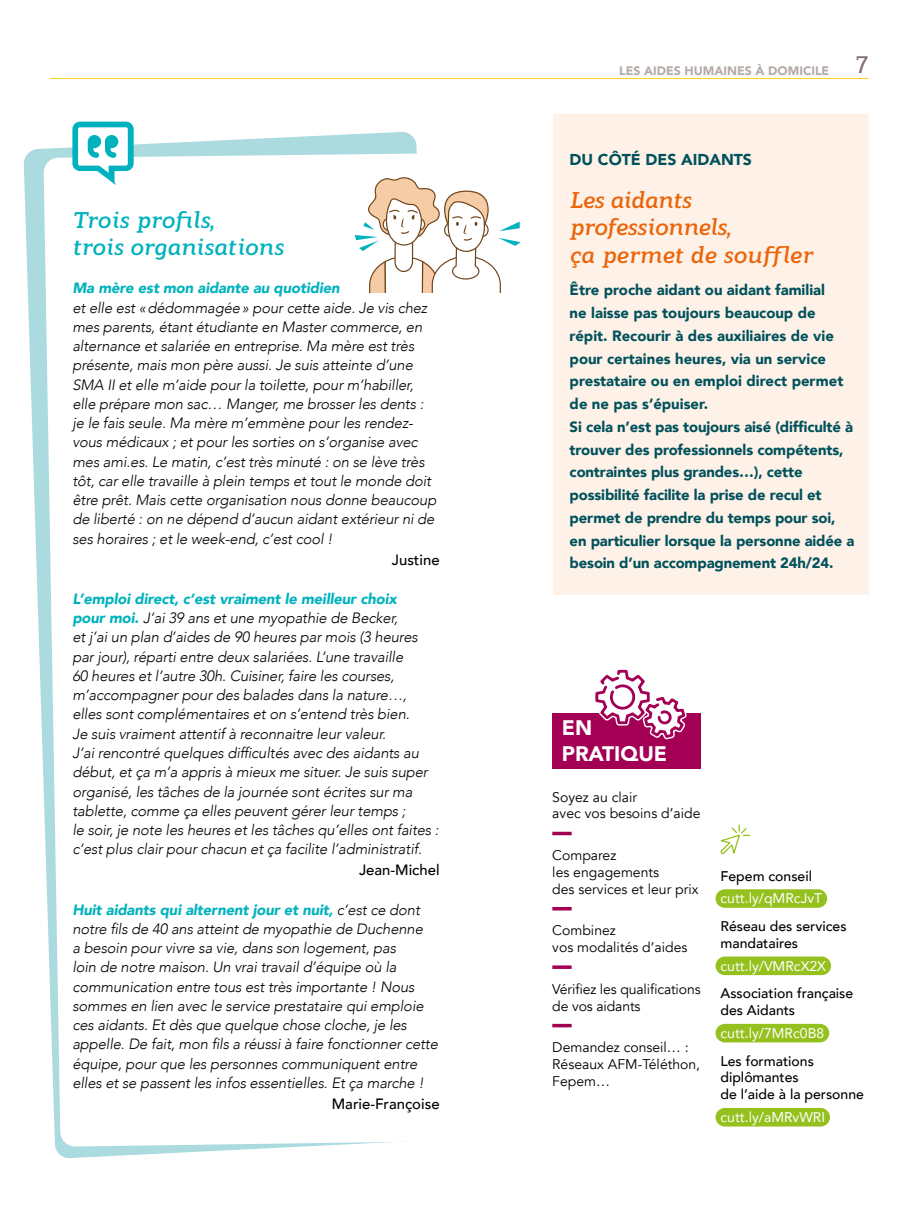
<style>
.page{position:relative;width:918px;height:1216px;background:#fff}
.page>*{position:absolute;margin:0;border:0;box-sizing:border-box;transform-origin:0 0}
.t1{font:italic 700 22.75px/27.3px "Modum";letter-spacing:-.02em;color:#ec6408}
.t2{font:italic 700 22.75px/27.3px "Modum";letter-spacing:-.01em;color:#00b2bd}
.t3{font:900 21px "Avenir";color:#fff}
.t4{font:900 15.75px "Avenir";color:#00515b}
.t5{font:italic 300 14.88px/19.2px "Avenir";letter-spacing:-.01em;color:#000}
.t6{font:900 14.88px/22.8px "Avenir";letter-spacing:-.01em;color:#00515b}
.t7{font:500 14.88px "Avenir";color:#000}
.t8{font:italic 900 14.88px "Avenir";letter-spacing:-.01em;color:#00b2bd}
.t9{font:14px/16.8px "Avenir";color:#000}
.t10{font:500 14px/16.8px "Avenir";color:#000}
.t11{font:14px "Avenir";color:#fff}
.t12{font:900 12.25px "Avenir";color:#b4aaa8}
.s1{font-weight:900;color:#00b2bd}
.s2{font-family:"Modum";font-weight:500;font-size:24.5px}
</style>
<div class="page">
<hr style="left:50px;top:78px;width:818px;height:1px;background:#ffcd15">
<svg style="left:24px;top:132px;width:393px;height:1026px"></svg>
<svg style="left:44px;top:153px;width:389px;height:993px"></svg>
<svg style="left:72px;top:122px;width:62px;height:63px"></svg>
<svg style="left:355px;top:176px;width:166px;height:116px"></svg>
<div style="left:553px;top:114px;width:315px;height:480px;background:#fef1e7"></div>
<div style="left:552px;top:713px;width:148px;height:29px;background:#a30055"></div>
<svg style="left:552px;top:831px;width:19px;height:4px"></svg>
<hr style="left:552px;top:907px;width:19px;height:3px;background:#a30055">
<hr style="left:552px;top:965px;width:19px;height:3px;background:#a30055">
<svg style="left:552px;top:1023px;width:19px;height:4px"></svg>
<div style="left:552px;top:738px;width:148px;height:30px;background:#a30055"></div>
<div style="left:715px;top:889px;width:112px;height:18px;background:#95c11f;border-radius:9px"></div>
<div style="left:715px;top:956px;width:116px;height:19px;background:#95c11f;border-radius:9px"></div>
<div style="left:715px;top:1023px;width:114px;height:19px;background:#95c11f;border-radius:9px"></div>
<div style="left:715px;top:1107px;width:115px;height:19px;background:#95c11f;border-radius:9px"></div>
<svg style="left:595px;top:669px;width:92px;height:71px"></svg>
<svg style="left:720px;top:825px;width:29px;height:29px"></svg>
<h1 class="t2" style="left:72px;top:204px;width:213px">Trois profils,<br>trois organisations</h1>
<p class="t8" style="left:72px;top:276px;width:269px">Ma mère est mon aidante au quotidien</p>
<p class="t5" style="left:72px;top:298px;width:365px">et elle est «dédommagée» pour cette aide. Je vis chez mes parents, étant étudiante en Master commerce, en alternance et salariée en entreprise. Ma mère est très présente, mais mon père aussi. Je suis atteinte d’une SMA II et elle m’aide pour la toilette, pour m’habiller, elle prépare mon sac… Manger, me brosser les dents : je le fais seule. Ma mère m’emmène pour les rendez&shy;vous médicaux ; et pour les sorties on s’organise avec mes ami.es. Le matin, c’est très minuté : on se lève très tôt, car elle travaille à plein temps et tout le monde doit être prêt. Mais cette organisation nous donne beaucoup de liberté : on ne dépend d’aucun aidant extérieur ni de ses horaires ; et le week-end, c’est cool !</p>
<p class="t7" style="left:392px;top:546px;width:49px">Justine</p>
<p class="t5" style="left:72px;top:589px;width:368px"><span class="s1">L’emploi direct, c’est vraiment le meilleur choix<br>pour moi.</span> J’ai 39 ans et une myopathie de Becker,<br>et j’ai un plan d’aides de 90 heures par mois (3 heures par jour), réparti entre deux salariées. L’une travaille<br>60 heures et l’autre 30h. Cuisiner, faire les courses, m’accompagner pour des balades dans la nature…, elles sont complémentaires et on s’entend très bien.<br>Je suis vraiment attentif à reconnaitre leur valeur.<br>J’ai rencontré quelques difficultés avec des aidants au début, et ça m’a appris à mieux me situer. Je suis super organisé, les tâches de la journée sont écrites sur ma tablette, comme ça elles peuvent gérer leur temps ;<br>le soir, je note les heures et les tâches qu’elles ont faites : c’est plus clair pour chacun et ça facilite l’administratif.</p>
<p class="t7" style="left:359px;top:857px;width:82px">Jean-Michel</p>
<p class="t5" style="left:72px;top:899px;width:367px"><span class="s1">Huit aidants qui alternent jour et nuit,</span> c’est ce dont notre fils de 40 ans atteint de myopathie de Duchenne<br>a besoin pour vivre sa vie, dans son logement, pas<br>loin de notre maison. Un vrai travail d’équipe où la communication entre tous est très importante ! Nous sommes en lien avec le service prestataire qui emploie ces aidants. Et dès que quelque chose cloche, je les appelle. De fait, mon fils a réussi à faire fonctionner cette équipe, pour que les personnes communiquent entre elles et se passent les infos essentielles. Et ça marche !</p>
<p class="t7" style="left:332px;top:1090px;width:109px">Marie-Françoise</p>
<p class="t12" style="left:619px;top:60px;width:251px">LES AIDES HUMAINES À DOMICILE <span class="s2">7</span></p>
<p class="t4" style="left:569px;top:146px;width:184px">DU CÔTÉ DES AIDANTS</p>
<h1 class="t1" style="left:569px;top:184px;width:244px">Les aidants professionnels,<br>ça permet de souffler</h1>
<p class="t6" style="left:569px;top:278px;width:286px">Être proche aidant ou aidant familial<br>ne laisse pas toujours beaucoup de répit. Recourir à des auxiliaires de vie pour certaines heures, via un service prestataire ou en emploi direct permet de ne pas s’épuiser.<br>Si cela n’est pas toujours aisé (difficulté à trouver des professionnels compétents, contraintes plus grandes…), cette possibilité facilite la prise de recul et permet de prendre du temps pour soi, en particulier lorsque la personne aidée a besoin d’un accompagnement 24h/24.</p>
<h2 class="t3" style="left:562px;top:710px;width:32px">EN</h2>
<h2 class="t3" style="left:562px;top:735px;width:107px">PRATIQUE</h2>
<p class="t9" style="left:552px;top:788px;width:150px">Soyez au clair<br>avec vos besoins d’aide</p>
<p class="t9" style="left:552px;top:847px;width:148px">Comparez<br>les engagements<br>des services et leur prix</p>
<p class="t9" style="left:552px;top:922px;width:137px">Combinez<br>vos modalités d’aides</p>
<p class="t9" style="left:552px;top:980px;width:150px">Vérifiez les qualifications de vos aidants</p>
<p class="t9" style="left:552px;top:1039px;width:149px">Demandez conseil… :<br>Réseaux AFM-Téléthon,<br>Fepem…</p>
<p class="t10" style="left:720px;top:866px;width:93px">Fepem conseil</p>
<p class="t11" style="left:720px;top:887px;width:103px">cutt.ly/qMRcJvT</p>
<p class="t10" style="left:720px;top:916px;width:128px">Réseau des services mandataires</p>
<p class="t11" style="left:720px;top:954px;width:107px">cutt.ly/VMRcX2X</p>
<p class="t10" style="left:720px;top:984px;width:134px">Association française des Aidants</p>
<p class="t11" style="left:720px;top:1021px;width:105px">cutt.ly/7MRc0B8</p>
<p class="t10" style="left:720px;top:1051px;width:145px">Les formations diplômantes<br>de l’aide à la personne</p>
<p class="t11" style="left:720px;top:1105px;width:106px">cutt.ly/aMRvWRI</p>
</div>
